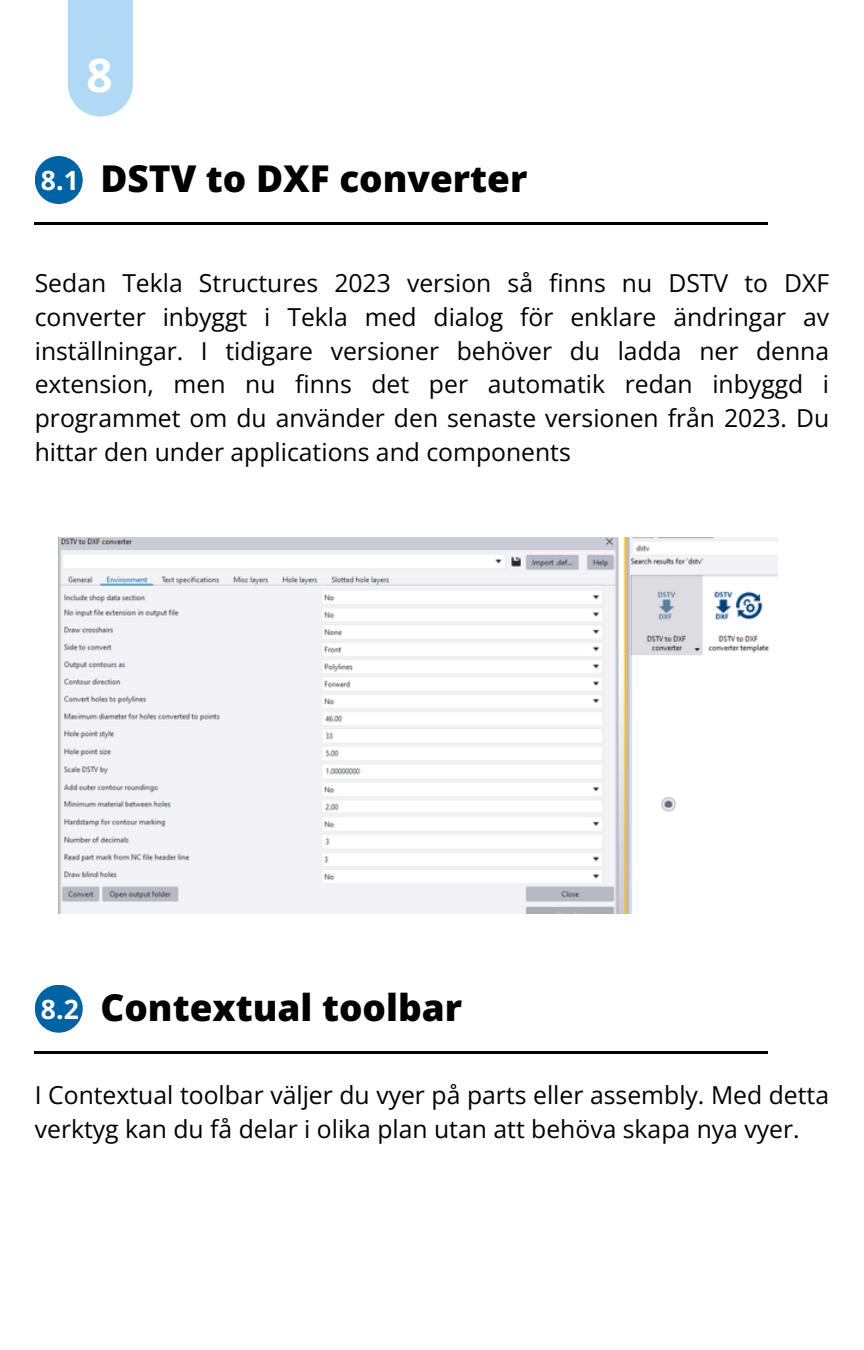
<style>
.page{position:relative;width:864px;height:1350px;background:#fff}
.page>*{position:absolute;margin:0;border:0;box-sizing:border-box;transform-origin:0 0}
.t1{font:700 45.9px "Open Sans";color:#fff}
.t2{font:800 36.9px "Open Sans";color:#000}
.t3{font:700 26.55px "Open Sans";color:#fff}
.t4{font:24.75px/33.8px "Open Sans";color:#000;text-align:justify}
</style>
<div class="page">
<svg style="left:68px;top:0;width:65px;height:116px;background:#b3dbf4"></svg>
<img style="left:59px;top:538px;width:719px;height:376px">
<hr style="left:35px;top:223px;width:733px;height:1px;background:#000">
<div style="left:35px;top:156px;width:48px;height:48px;background:#0063a3;border-radius:50%"></div>
<hr style="left:35px;top:1051px;width:733px;height:2px;background:#000">
<div style="left:35px;top:985px;width:48px;height:48px;background:#0063a3;border-radius:50%"></div>
<h2 class="t1" style="left:86px;top:43px;width:28px">8</h2>
<p class="t3" style="left:41px;top:162px;width:39px">8.1</p>
<h1 class="t2" style="left:100px;top:152px;width:429px">DSTV to DXF converter</h1>
<p class="t4" style="left:35px;top:266px;width:796px">Sedan Tekla Structures 2023 version så finns nu DSTV to DXF converter inbyggt i Tekla med dialog för enklare ändringar av inställningar. I tidigare versioner behöver du ladda ner denna extension, men nu finns det per automatik redan inbyggd i programmet om du använder den senaste versionen från 2023. Du hittar den under applications and components</p>
<h1 class="t3" style="left:41px;top:990px;width:39px">8.2</h1>
<h2 class="t2" style="left:100px;top:981px;width:363px">Contextual toolbar</h2>
<p class="t4" style="left:35px;top:1077px;width:796px">I Contextual toolbar väljer du vyer på parts eller assembly. Med detta verktyg kan du få delar i olika plan utan att behöva skapa nya vyer.</p>
</div>
